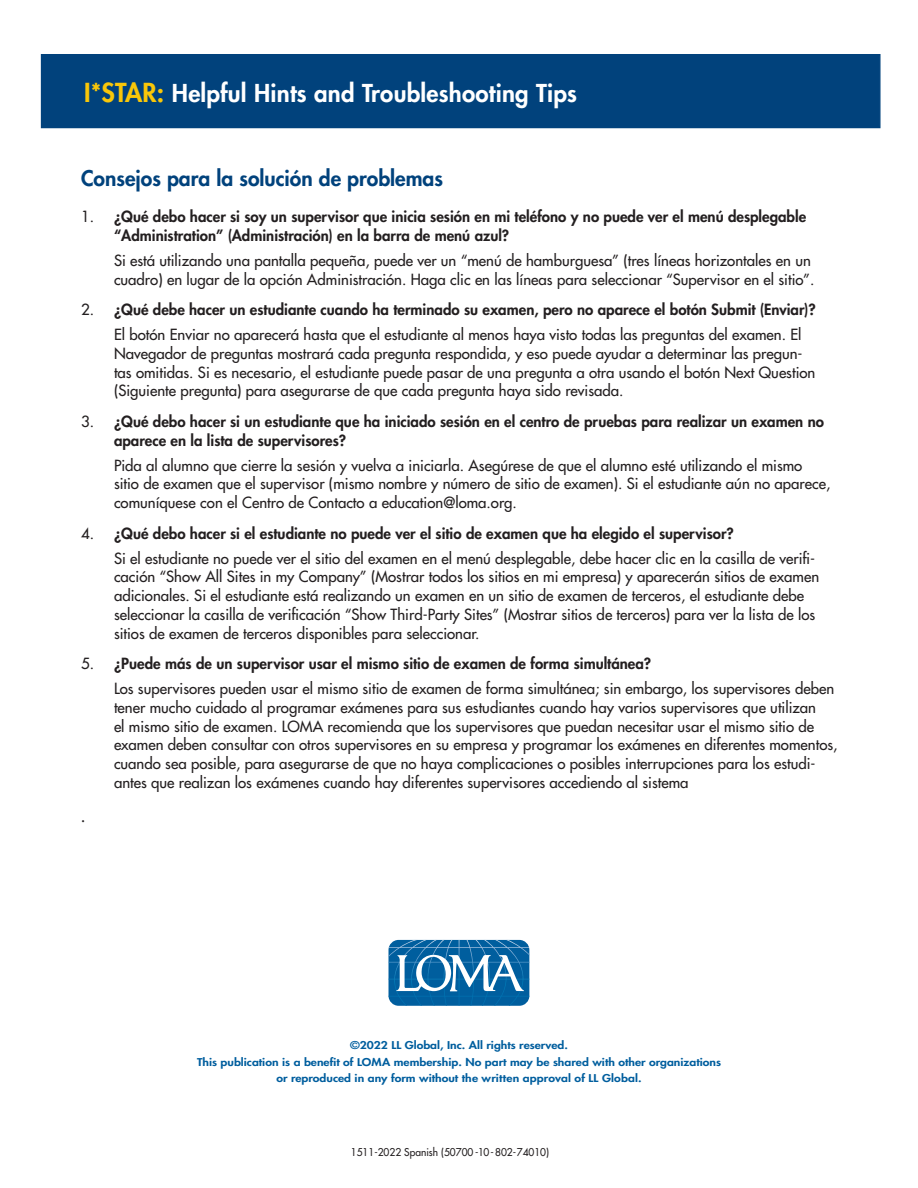
<style>
.page{position:relative;width:918px;height:1188px;background:#fff}
.page>*{position:absolute;margin:0;border:0;box-sizing:border-box;transform-origin:0 0}
.t1{font:800 24px "Futura Std";letter-spacing:.01em;color:#fff}
.t2{font:800 21px "Futura Std";color:#01427c}
.t3{font:18px "Minion Pro";color:#231f20}
.t4{font:500 15px/18.8px "Futura Std";color:#231f20}
.t5{font:800 15px/18.8px "Futura Std";color:#231f20}
.t6{font:800 10.5px/16.5px "Futura Std";color:#005e9e;text-align:center;scale:1.16 1}
.t7{font:500 10.5px "Futura Std";color:#231f20}
.s1{font-size:25.5px;color:#f9c709}
.s2{font-weight:500}
.s3{font-weight:800}
</style>
<div class="page">
<svg style="left:389px;top:940px;width:140px;height:66px;background:#337fb2"></svg>
<div style="left:41px;top:54px;width:840px;height:74px;background:#01427c"></div>
<h1 class="t1" style="left:84px;top:78px;width:495px"><span class="s1">I*STAR:</span> Helpful Hints and Troubleshooting Tips</h1>
<h2 class="t2" style="left:81px;top:165px;width:364px">Consejos para la solución de problemas</h2>
<p class="t5" style="left:114px;top:208px;width:694px;text-indent:-33px"><span class="s2">1.</span> ¿Qué debo hacer si soy un supervisor que inicia sesión en mi teléfono y no puede ver el menú desplegable “Administration” (Administración) en la barra de menú azul?</p>
<p class="t4" style="left:114px;top:251px;width:702px">Si está utilizando una pantalla pequeña, puede ver un “menú de hamburguesa” (tres líneas horizontales en un cuadro) en lugar de la opción Administración. Haga clic en las líneas para seleccionar “Supervisor en el sitio”.</p>
<p class="t4" style="left:114px;top:298px;width:703px;line-height:24.8px;text-indent:-33px">2. <span class="s3">¿Qué debe hacer un estudiante cuando ha terminado su examen, pero no aparece el botón Submit (Enviar)?<br></span>El botón Enviar no aparecerá hasta que el estudiante al menos haya visto todas las preguntas del examen. El</p>
<p class="t4" style="left:114px;top:344px;width:703px">Navegador de preguntas mostrará cada pregunta respondida, y eso puede ayudar a determinar las pregun&shy;tas omitidas. Si es necesario, el estudiante puede pasar de una pregunta a otra usando el botón Next Question (Siguiente pregunta) para asegurarse de que cada pregunta haya sido revisada.</p>
<p class="t5" style="left:114px;top:412px;width:712px;text-indent:-33px"><span class="s2">3.</span> ¿Qué debo hacer si un estudiante que ha iniciado sesión en el centro de pruebas para realizar un examen no aparece en la lista de supervisores?</p>
<p class="t4" style="left:114px;top:456px;width:718px">Pida al alumno que cierre la sesión y vuelva a iniciarla. Asegúrese de que el alumno esté utilizando el mismo sitio de examen que el supervisor (mismo nombre y número de sitio de examen). Si el estudiante aún no aparece, comuníquese con el Centro de Contacto a education@loma.org.</p>
<p class="t4" style="left:114px;top:521px;width:703px;line-height:24.8px;text-indent:-33px">4. <span class="s3">¿Qué debo hacer si el estudiante no puede ver el sitio de examen que ha elegido el supervisor?<br></span>Si el estudiante no puede ver el sitio del examen en el menú desplegable, debe hacer clic en la casilla de verifi-</p>
<p class="t4" style="left:114px;top:568px;width:707px">cación “Show All Sites in my Company” (Mostrar todos los sitios en mi empresa) y aparecerán sitios de examen adicionales. Si el estudiante está realizando un examen en un sitio de examen de terceros, el estudiante debe seleccionar la casilla de verificación “Show Third-Party Sites” (Mostrar sitios de terceros) para ver la lista de los sitios de examen de terceros disponibles para seleccionar.</p>
<p class="t4" style="left:114px;top:652px;width:722px;line-height:24.8px;text-indent:-33px">5. <span class="s3">¿Puede más de un supervisor usar el mismo sitio de examen de forma simultánea?<br></span>Los supervisores pueden usar el mismo sitio de examen de forma simultánea; sin embargo, los supervisores deben</p>
<p class="t4" style="left:114px;top:698px;width:725px">tener mucho cuidado al programar exámenes para sus estudiantes cuando hay varios supervisores que utilizan<br>el mismo sitio de examen. LOMA recomienda que los supervisores que puedan necesitar usar el mismo sitio de examen deben consultar con otros supervisores en su empresa y programar los exámenes en diferentes momentos, cuando sea posible, para asegurarse de que no haya complicaciones o posibles interrupciones para los estudi&shy;antes que realizan los exámenes cuando hay diferentes supervisores accediendo al sistema</p>
<p class="t3" style="left:81px;top:804px;width:6px">.</p>
<p class="t6" style="left:197px;top:1037px;width:453px">©2022 LL Global, Inc. All rights reserved.<br>This publication is a benefit of LOMA membership. No part may be shared with other organizations or reproduced in any form without the written approval of LL Global.</p>
<p class="t7" style="left:351px;top:1146px;width:200px">1511-2022 Spanish (50700 -10-802-74010)</p>
</div>
